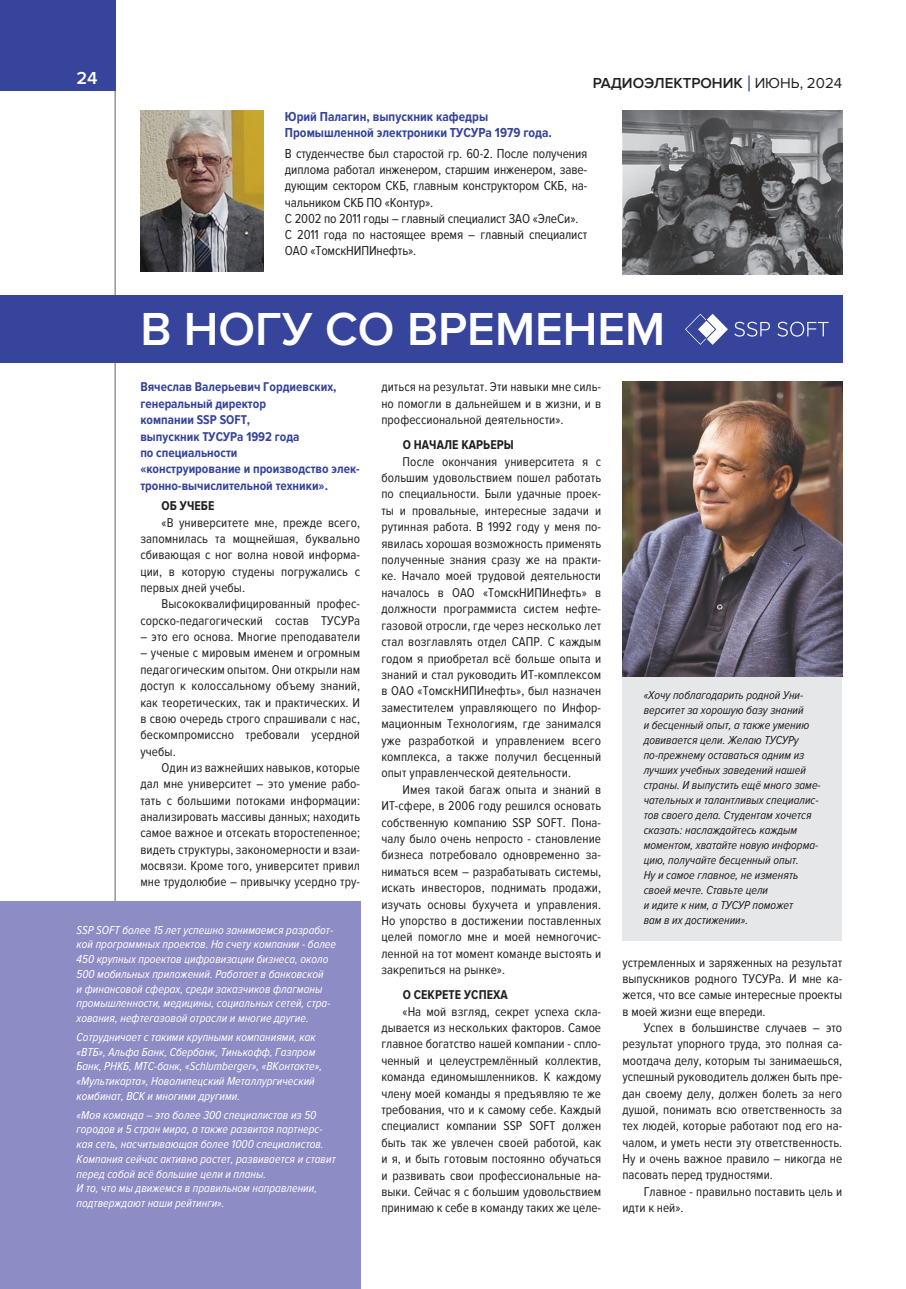
<style>
.page{position:relative;width:906px;height:1289px;background:#fff}
.page>*{position:absolute;margin:0;border:0;box-sizing:border-box;transform-origin:0 0}
.t1{font:600 48px "Proxima Nova";color:#fff}
.t2{font:600 18px "Proxima Nova";color:#fff}
.t3{font:600 15px "Proxima Nova";color:#231f20}
.t4{font:13.5px/16.2px "Proxima Nova Cond";letter-spacing:-.01em;color:#231f20}
.t5{font:700 13.5px/16.2px "Proxima Nova Cond";color:#36449c}
.t6{font:13.2px/16.4px "Proxima Nova Cond";letter-spacing:.005em;color:#231f20;text-align:justify}
.t7{font:700 13.2px/16.4px "Proxima Nova Cond";color:#36449c}
.t8{font:700 13.2px "Proxima Nova Cond";letter-spacing:.005em;color:#231f20}
.t9{font:italic 12px/14.7px "Proxima Nova Cond";color:#fff}
.t10{font:italic 12px/15px "Proxima Nova Cond";color:#231f20}
.s1{font-weight:400;font-size:22.5px;color:#36449c}
.s2{font-weight:400}
</style>
<div class="page">
<hr style="left:114px;top:90px;width:2px;height:1198px;background:#939598">
<div style="left:0;top:295px;width:842px;height:68px;background:#36449c"></div>
<div style="left:0;top:0;width:116px;height:91px;background:#36449c"></div>
<div style="left:622px;top:434px;width:220px;height:506px;background:#e6e7e9"></div>
<img style="left:622px;top:381px;width:220px;height:295px">
<div style="left:0;top:901px;width:360px;height:387px;background:#8e8cc4"></div>
<img style="left:140px;top:111px;width:124px;height:160px">
<img style="left:622px;top:111px;width:220px;height:164px">
<svg style="left:734px;top:322px;width:36px;height:14px"></svg>
<svg style="left:777px;top:322px;width:51px;height:14px"></svg>
<svg style="left:685px;top:314px;width:43px;height:31px"></svg>
<h2 class="t2" style="left:77px;top:68px;width:11px">24</h2>
<p class="t3" style="left:593px;top:74px;width:251px">Радиоэлектроник <span class="s1">|</span> <span class="s2">июнь, 2024</span></p>
<p class="t5" style="left:285px;top:109px;width:268px">Юрий Палагин, выпускник кафедры<br>Промышленной электроники ТУСУРа 1979 года.</p>
<p class="t4" style="left:285px;top:146px;width:304px">В студенчестве был старостой гр. 60-2. После получения диплома работал инженером, старшим инженером, заве&shy;дующим сектором СКБ, главным конструктором СКБ, на&shy;чальником СКБ ПО «Контур».<br>С 2002 по 2011 годы – главный специалист ЗАО «ЭлеСи».<br>С 2011 года по настоящее время – главный специалист ОАО «ТомскНИПИнефть».</p>
<h1 class="t1" style="left:140px;top:301px;width:519px">В ногу со временем</h1>
<p class="t7" style="left:140px;top:379px;width:221px">Вячеслав Валерьевич Гордиевских, генеральный директор<br>компании SSP SOFT,<br>выпускник ТУСУРа 1992 года<br>по специальности<br>«конструирование и производство элек&shy;тронно-вычислительной техники».</p>
<p class="t8" style="left:162px;top:498px;width:54px">Об учебе</p>
<p class="t6" style="left:140px;top:514px;width:221px;text-indent:21px">«В университете мне, прежде всего, запомнилась та мощнейшая, буквально сбивающая с ног волна новой информа&shy;ции, в которую студены погружались с первых дней учебы.</p>
<p class="t6" style="left:140px;top:596px;width:221px;text-align:right">Высококвалифицированный профес&shy;сорско-педагогический состав ТУСУРа</p>
<p class="t6" style="left:140px;top:629px;width:221px">– это его основа. Многие преподаватели</p>
<p class="t6" style="left:140px;top:645px;width:221px">– ученые с мировым именем и огромным педагогическим опытом. Они открыли нам доступ к колоссальному объему знаний, как теоретических, так и практических. И в свою очередь строго спрашивали с нас, бескомпромиссно требовали усердной учебы.</p>
<p class="t6" style="left:140px;top:759px;width:221px;text-indent:21px">Один из важнейших навыков, которые дал мне университет – это умение рабо&shy;тать с большими потоками информации: анализировать массивы данных; находить самое важное и отсекать второстепенное; видеть структуры, закономерности и взаи&shy;мосвязи. Кроме того, университет привил мне трудолюбие – привычку усердно тру-</p>
<p class="t9" style="left:77px;top:922px;width:261px">SSP SOFT более 15 лет успешно занимаемся разработ&shy;кой программных проектов. На счету компании - более 450 крупных проектов цифровизации бизнеса, около 500 мобильных приложений. Работает в банковской<br>и финансовой сферах, среди заказчиков флагманы промышленности, медицины, социальных сетей, стра&shy;хования, нефтегазовой отрасли и многие другие.</p>
<p class="t9" style="left:77px;top:1029px;width:247px">Сотрудничает с такими крупными компаниями, как «ВТБ», Альфа Банк, Сбербанк, Тинькофф, Газпром Банк, РНКБ, МТС-банк, «Schlumberger», «ВКонтакте», «Мультикарта», Новолипецский Металлургический комбинат, ВСК и многими другими.</p>
<p class="t9" style="left:77px;top:1107px;width:261px">«Моя команда – это более 300 специалистов из 50 городов и 5 стран мира, а также развитая партнерс&shy;кая сеть, насчитывающая более 1000 специалистов.<br>Компания сейчас активно растет, развивается и ставит перед собой всё большие цели и планы.<br>И то, что мы движемся в правильном направлении, подтверждают наши рейтинги».</p>
<p class="t6" style="left:381px;top:379px;width:221px">диться на результат. Эти навыки мне силь&shy;но помогли в дальнейшем и в жизни, и в профессиональной деятельности».</p>
<p class="t8" style="left:403px;top:437px;width:20px">О начал</p>
<p class="t8" style="left:452px;top:437px;width:54px">е карьеры</p>
<p class="t6" style="left:381px;top:453px;width:221px;text-indent:21px">После окончания университета я с большим удовольствием пошел работать по специальности. Были удачные проек&shy;ты и провальные, интересные задачи и рутинная работа. В 1992 году у меня по&shy;явилась хорошая возможность применять полученные знания сразу же на практи&shy;ке. Начало моей трудовой деятельности началось в ОАО «ТомскНИПИнефть» в должности программиста систем нефте&shy;газовой отросли, где через несколько лет стал возглавлять отдел САПР. С каждым годом я приобретал всё больше опыта и знаний и стал руководить ИТ-комплексом в ОАО «ТомскНИПИнефть», был назначен заместителем управляющего по Инфор&shy;мационным Технологиям, где занимался уже разработкой и управлением всего комплекса, а также получил бесценный опыт управленческой деятельности.</p>
<p class="t6" style="left:381px;top:781px;width:221px;text-indent:21px">Имея такой багаж опыта и знаний в ИТ-сфере, в 2006 году решился основать собственную компанию SSP SOFT. Пона&shy;чалу было очень непросто - становление бизнеса потребовало одновременно за&shy;ниматься всем – разрабатывать системы, искать инвесторов, поднимать продажи, изучать основы бухучета и управления.<br>Но упорство в достижении поставленных целей помогло мне и моей немногочис&shy;ленной на тот момент команде выстоять и закрепиться на рынке».</p>
<p class="t8" style="left:403px;top:987px;width:99px">О секрете усп еха</p>
<p class="t6" style="left:381px;top:1003px;width:221px;text-indent:21px">«На мой взгляд, секрет успеха скла&shy;дывается из нескольких факторов. Самое главное богатство нашей компании - спло&shy;ченный и целеустремлённый коллектив, команда единомышленников. К каждому члену моей команды я предъявляю те же требования, что и к самому себе. Каждый специалист компании SSP SOFT должен быть так же увлечен своей работой, как и я, и быть готовым постоянно обучаться и развивать свои профессиональные на&shy;выки. Сейчас я с большим удовольствием принимаю к себе в команду таких же целе-</p>
<p class="t10" style="left:643px;top:687px;width:179px">«Хочу поблагодарить родной Уни&shy;верситет за хорошую базу знаний<br>и бесценный опыт, а также умению довивается цели. Желаю ТУСУРу по-прежнему оставаться одним из лучших учебных заведений нашей страны. И выпустить ещё много заме&shy;чательных и талантливых специалис&shy;тов своего дела. Студентам хочется сказать: наслаждайтесь каждым моментом, хватайте новую информа&shy;цию, получайте бесценный опыт.<br>Ну и самое главное, не изменять своей мечте. Ставьте цели<br>и идите к ним, а ТУСУР поможет<br>вам в их достижении».</p>
<p class="t6" style="left:622px;top:954px;width:221px">устремленных и заряженных на результат выпускников родного ТУСУРа. И мне ка&shy;жется, что все самые интересные проекты в моей жизни еще впереди.</p>
<p class="t6" style="left:622px;top:1019px;width:221px;text-indent:21px">Успех в большинстве случаев – это результат упорного труда, это полная са&shy;моотдача делу, которым ты занимаешься, успешный руководитель должен быть пре&shy;дан своему делу, должен болеть за него душой, понимать всю ответственность за тех людей, которые работают под его на&shy;чалом, и уметь нести эту ответственность.<br>Ну и очень важное правило – никогда не пасовать перед трудностями.</p>
<p class="t6" style="left:622px;top:1183px;width:221px;text-indent:21px">Главное - правильно поставить цель и идти к ней».</p>
</div>
